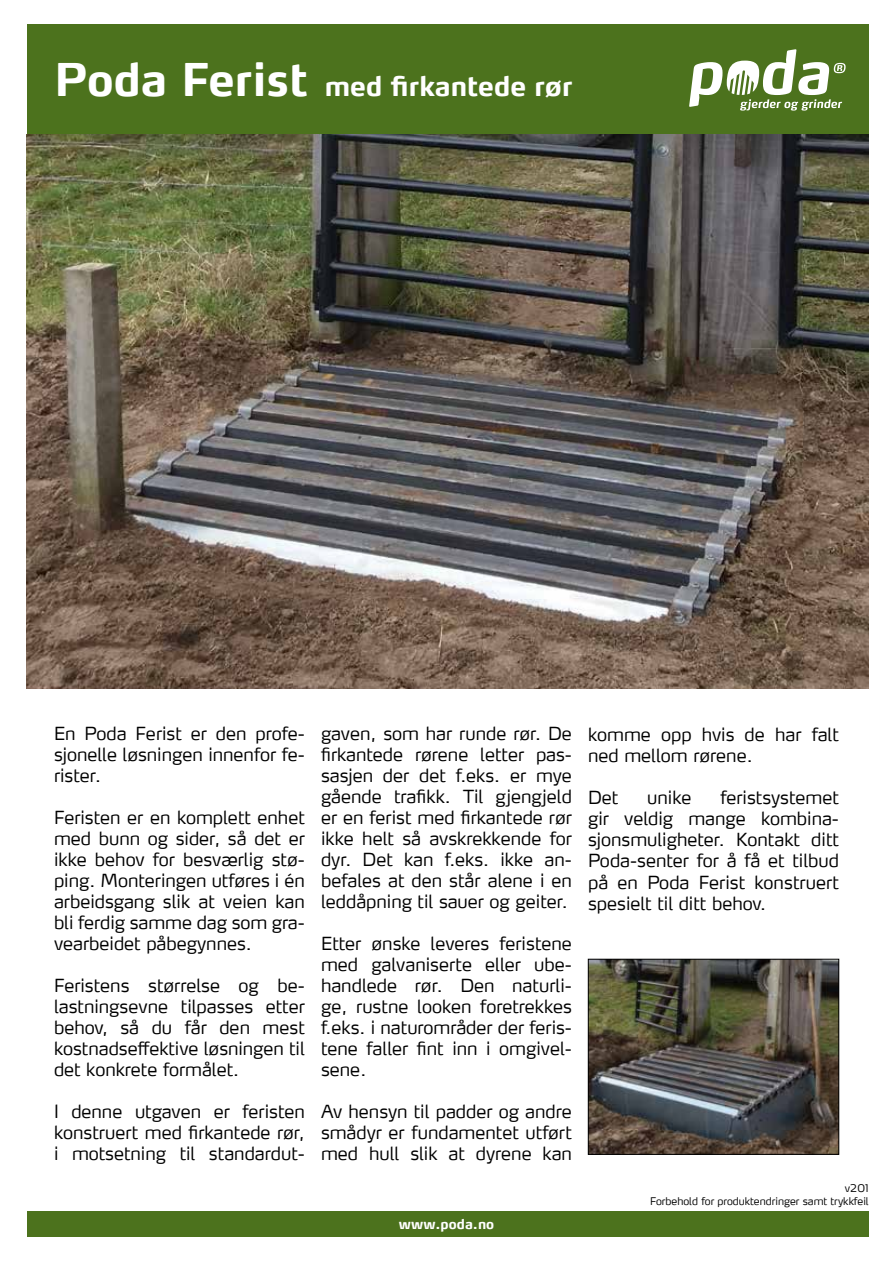
<style>
.page{position:relative;width:893px;height:1263px;background:#fff}
.page>*{position:absolute;margin:0;border:0;box-sizing:border-box;transform-origin:0 0}
.t1{font:700 27px "Max";color:#fff}
.t2{font:300 18px/21px "Max LF";color:#000;text-align:justify}
.t3{font:700 13.5px "Max";letter-spacing:.005em;color:#fff}
.t4{font:300 10.5px "Max";color:#000}
.t5{font:300 10.5px "Max LF";color:#000}
.s1{font-size:45px}
</style>
<div class="page">
<div style="left:27px;top:24px;width:842px;height:110px;background:#4c721d"></div>
<svg style="left:689px;top:49px;width:157px;height:62px"></svg>
<div style="left:27px;top:1211px;width:842px;height:26px;background:#4c721d"></div>
<img style="left:27px;top:134px;width:842px;height:555px">
<img style="left:590px;top:961px;width:247px;height:191px">
<div style="left:588px;top:959px;width:251px;height:195px;border:1px solid #000"></div>
<h1 class="t1" style="left:54px;top:69px;width:520px"><span class="s1">Poda Ferist</span> med firkantede rør</h1>
<p class="t2" style="left:54px;top:722px;width:252px">En Poda Ferist er den profe&shy;sjonelle løsningen innenfor fe&shy;rister.</p>
<p class="t2" style="left:54px;top:806px;width:252px">Feristen er en komplett enhet med bunn og sider, så det er ikke behov for besværlig stø&shy;ping. Monteringen utføres i én arbeidsgang slik at veien kan bli ferdig samme dag som gra&shy;vearbeidet påbegynnes.</p>
<p class="t2" style="left:54px;top:974px;width:252px">Feristens størrelse og be&shy;lastningsevne tilpasses etter behov, så du får den mest kostnadseffektive løsningen til det konkrete formålet.</p>
<p class="t2" style="left:54px;top:1100px;width:252px">I denne utgaven er feristen konstruert med firkantede rør, i motsetning til standardut-</p>
<p class="t2" style="left:321px;top:722px;width:252px">gaven, som har runde rør. De firkantede rørene letter pas&shy;sasjen der det f.eks. er mye gående trafikk. Til gjengjeld er en ferist med firkantede rør ikke helt så avskrekkende for dyr. Det kan f.eks. ikke an&shy;befales at den står alene i en leddåpning til sauer og geiter.</p>
<p class="t2" style="left:321px;top:932px;width:252px">Etter ønske leveres feristene med galvaniserte eller ube&shy;handlede rør. Den naturli&shy;ge, rustne looken foretrekkes f.eks. i naturområder der feris&shy;tene faller fint inn i omgivel&shy;sene.</p>
<p class="t2" style="left:321px;top:1100px;width:252px">Av hensyn til padder og andre smådyr er fundamentet utført med hull slik at dyrene kan</p>
<p class="t3" style="left:399px;top:1215px;width:97px">www.poda.no</p>
<p class="t2" style="left:588px;top:723px;width:252px">komme opp hvis de har falt ned mellom rørene.</p>
<p class="t2" style="left:588px;top:786px;width:32px">Det</p>
<p class="t2" style="left:647px;top:786px;width:46px">unike</p>
<p class="t2" style="left:588px;top:786px;width:252px;text-indent:132px">feristsystemet gir veldig mange kombina&shy;sjonsmuligheter. Kontakt ditt Poda-senter for å få et tilbud på en Poda Ferist konstruert spesielt til ditt behov.</p>
<p class="t5" style="left:845px;top:1181px;width:25px">v201</p>
<p class="t4" style="left:650px;top:1194px;width:220px">Forbehold for produktendringer samt trykkfeil</p>
</div>
